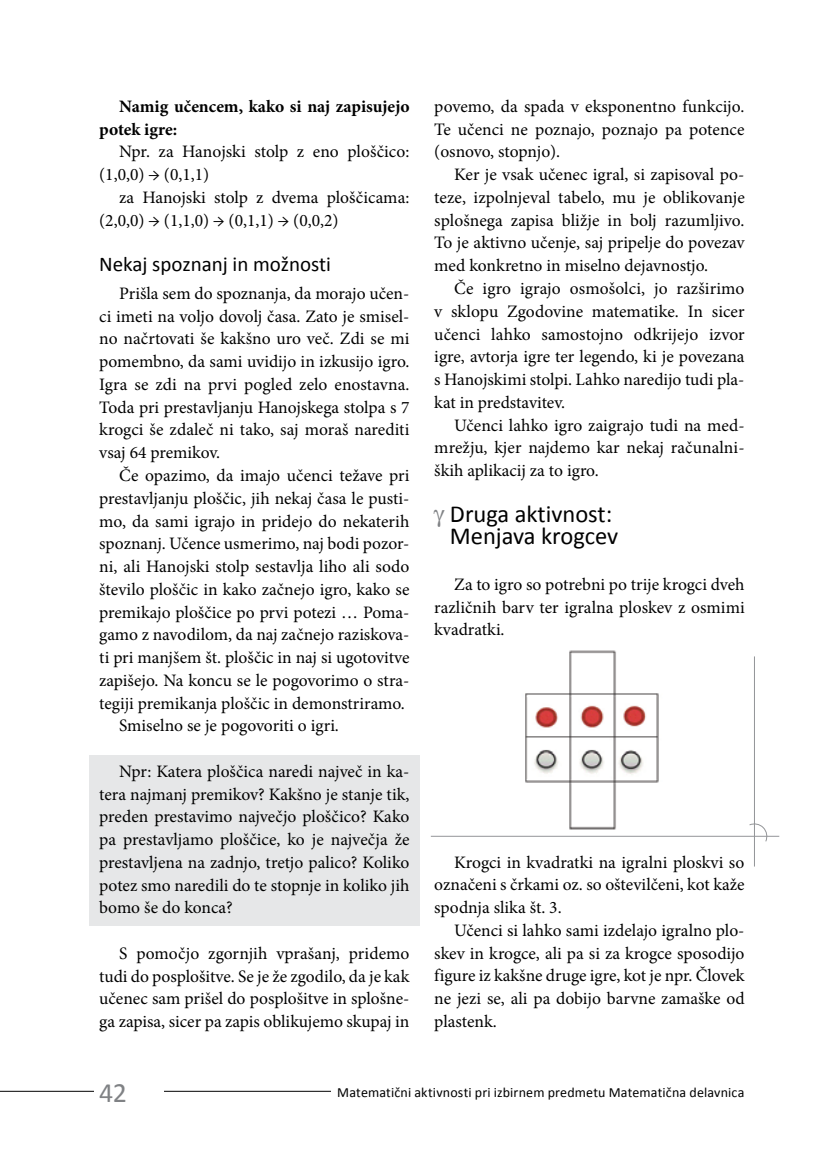
<style>
.page{position:relative;width:819px;height:1166px;background:#fff}
.page>*{position:absolute;margin:0;border:0;box-sizing:border-box;transform-origin:0 0}
.t1{font:28px "Calibri";color:#808285}
.t2{font:24.5px/22.8px "Calibri";color:#000}
.t3{font:21px "Calibri";color:#000}
.t4{font:17.5px/22.8px "Minion Pro";color:#000;text-align:justify}
.t5{font:700 17.5px/22.8px "Minion Pro";color:#000}
.t6{font:14px "Calibri";letter-spacing:.01em;color:#000}
</style>
<div class="page">
<hr style="left:0;top:1091px;width:744px;height:1px;background:#000">
<div style="left:94px;top:1074px;width:70px;height:34px;background:#fff"></div>
<div style="left:330px;top:1086px;width:414px;height:18px;background:#fff"></div>
<div style="left:89px;top:755px;width:330px;height:170px;background:#e6e7e8"></div>
<img style="left:525px;top:651px;width:134px;height:179px">
<hr style="left:431px;top:836px;width:348px;height:1px;background:#939598">
<hr style="left:754px;top:656px;width:1px;height:210px;background:#939598">
<svg style="left:748px;top:823px;width:19px;height:19px"></svg>
<p class="t5" style="left:99px;top:95px;width:312px;text-indent:20px">Namig učencem, kako si naj zapisujejo potek igre:</p>
<p class="t4" style="left:99px;top:141px;width:311px;text-indent:20px">Npr. za Hanojski stolp z eno ploščico: (1,0,0) → (0,1,1)</p>
<p class="t4" style="left:99px;top:186px;width:311px;text-indent:20px">za Hanojski stolp z dvema ploščicama: (2,0,0) → (1,1,0) → (0,1,1) → (0,0,2)</p>
<p class="t3" style="left:99px;top:251px;width:233px">Nekaj spoznanj in možnosti</p>
<p class="t4" style="left:99px;top:282px;width:312px;text-indent:20px">Prišla sem do spoznanja, da morajo učen&shy;ci imeti na voljo dovolj časa. Zato je smisel&shy;no načrtovati še kakšno uro več. Zdi se mi pomembno, da sami uvidijo in izkusijo igro.<br>Igra se zdi na prvi pogled zelo enostavna.<br>Toda pri prestavljanju Hanojskega stolpa s 7 krogci še zdaleč ni tako, saj moraš narediti vsaj 64 premikov.</p>
<p class="t4" style="left:119px;top:464px;width:292px">Če opazimo, da imajo učenci težave pri</p>
<p class="t4" style="left:99px;top:487px;width:312px">prestavljanju ploščic, jih nekaj časa le pusti-</p>
<p class="t4" style="left:99px;top:510px;width:311px">mo, da sami igrajo in pridejo do nekaterih</p>
<p class="t4" style="left:99px;top:532px;width:312px">spoznanj. Učence usmerimo, naj bodi pozor-</p>
<p class="t4" style="left:99px;top:555px;width:312px">ni, ali Hanojski stolp sestavlja liho ali sodo</p>
<p class="t4" style="left:99px;top:578px;width:312px">število ploščic in kako začnejo igro, kako se</p>
<p class="t4" style="left:99px;top:601px;width:311px">premikajo ploščice po prvi potezi … Poma-</p>
<p class="t4" style="left:99px;top:623px;width:312px">gamo z navodilom, da naj začnejo raziskova-</p>
<p class="t4" style="left:99px;top:646px;width:312px">ti pri manjšem št. ploščic in naj si ugotovitve</p>
<p class="t4" style="left:99px;top:669px;width:312px">zapišejo. Na koncu se le pogovorimo o stra-</p>
<p class="t4" style="left:99px;top:692px;width:307px">tegiji premikanja ploščic in demonstriramo.</p>
<p class="t4" style="left:119px;top:714px;width:221px">Smiselno se je pogovoriti o igri.</p>
<p class="t4" style="left:99px;top:760px;width:312px;text-indent:20px">Npr: Katera ploščica naredi največ in ka&shy;tera najmanj premikov? Kakšno je stanje tik, preden prestavimo največjo ploščico? Kako pa prestavljamo ploščice, ko je največja že prestavljena na zadnjo, tretjo palico? Koliko potez smo naredili do te stopnje in koliko jih bomo še do konca?</p>
<p class="t4" style="left:99px;top:942px;width:312px;text-indent:20px">S pomočjo zgornjih vprašanj, pridemo tudi do posplošitve. Se je že zgodilo, da je kak učenec sam prišel do posplošitve in splošne&shy;ga zapisa, sicer pa zapis oblikujemo skupaj in</p>
<p class="t4" style="left:434px;top:95px;width:312px">povemo, da spada v eksponentno funkcijo.<br>Te učenci ne poznajo, poznajo pa potence (osnovo, stopnjo).</p>
<p class="t4" style="left:434px;top:163px;width:312px;text-indent:20px">Ker je vsak učenec igral, si zapisoval po&shy;teze, izpolnjeval tabelo, mu je oblikovanje splošnega zapisa bližje in bolj razumljivo.<br>To je aktivno učenje, saj pripelje do povezav med konkretno in miselno dejavnostjo.</p>
<p class="t4" style="left:434px;top:277px;width:312px;text-indent:20px">Če igro igrajo osmošolci, jo razširimo v sklopu Zgodovine matematike. In sicer učenci lahko samostojno odkrijejo izvor igre, avtorja igre ter legendo, ki je povezana s Hanojskimi stolpi. Lahko naredijo tudi pla&shy;kat in predstavitev.</p>
<p class="t4" style="left:434px;top:414px;width:312px;text-indent:20px">Učenci lahko igro zaigrajo tudi na med&shy;mrežju, kjer najdemo kar nekaj računalni&shy;ških aplikacij za to igro.</p>
<h2 class="t2" style="left:450px;top:502px;width:170px">Druga aktivnost:<br>Menjava krogcev</h2>
<p class="t4" style="left:434px;top:573px;width:312px;text-indent:20px">Za to igro so potrebni po trije krogci dveh različnih barv ter igralna ploskev z osmimi kvadratki.</p>
<p class="t4" style="left:434px;top:850px;width:312px;text-indent:20px">Krogci in kvadratki na igralni ploskvi so označeni s črkami oz. so oštevilčeni, kot kaže spodnja slika št. 3.</p>
<p class="t4" style="left:434px;top:919px;width:312px;text-indent:20px">Učenci si lahko sami izdelajo igralno plo&shy;skev in krogce, ali pa si za krogce sposodijo figure iz kakšne druge igre, kot je npr. Človek ne jezi se, ali pa dobijo barvne zamaške od plastenk.</p>
<h1 class="t1" style="left:99px;top:1075px;width:29px">42</h1>
<p class="t6" style="left:337px;top:1083px;width:409px">Matematični aktivnosti pri izbirnem predmetu Matematična delavnica</p>
</div>
